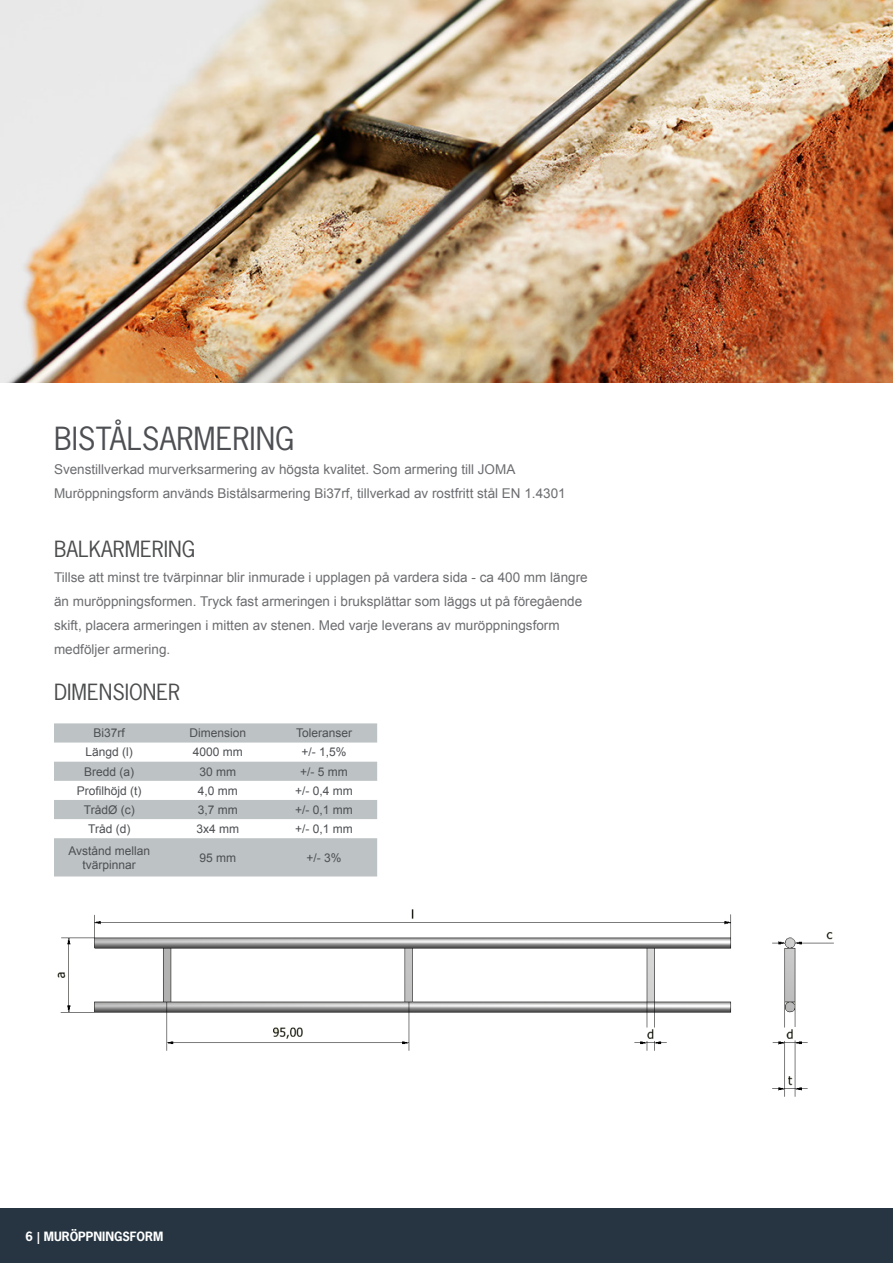
<style>
.page{position:relative;width:893px;height:1263px;background:#fff}
.page>*{position:absolute;margin:0;border:0;box-sizing:border-box;transform-origin:0 0}
.Huvudrubrik{font:30px "News Gothic Std";color:#4d4f53}
.Underrubrik{font:21px "News Gothic Std";color:#4b4c4d}
.Brödtext{font:13.5px/24px "Arial";color:#6c6d70}
.t1{font:12px/14.4px "Arial";color:#4d4f53;text-align:center}
.t2{font:700 12px "News Gothic Std";color:#fff}
</style>
<div class="page">
<div style="left:0;top:1209px;width:893px;height:54px;background:#263541"></div>
<img style="left:0;top:0;width:893px;height:383px">
<svg style="left:54px;top:723px;width:323px;height:153px;fill:#bdc2c4"></svg>
<img style="left:57px;top:909px;width:777px;height:188px">
<hr style="left:892px;top:54px;width:1px;height:70px;background:#63b1e5">
<p class="Huvudrubrik" style="left:54px;top:419px;width:242px">BISTÅLSARMERING</p>
<p class="Brödtext" style="left:54px;top:457px;width:513px">Svenstillverkad murverksarmering av högsta kvalitet. Som armering till JOMA<br>Muröppningsform används Bistålsarmering Bi37rf, tillverkad av rostfritt stål EN 1.4301</p>
<p class="Underrubrik" style="left:54px;top:535px;width:143px">BALKARMERING</p>
<p class="Brödtext" style="left:54px;top:565px;width:535px">Tillse att minst tre tvärpinnar blir inmurade i upplagen på vardera sida - ca 400 mm längre än muröppningsformen. Tryck fast armeringen i bruksplättar som läggs ut på föregående skift, placera armeringen i mitten av stenen. Med varje leverans av muröppningsform medföljer armering.</p>
<p class="Underrubrik" style="left:54px;top:678px;width:128px">DIMENSIONER</p>
<p class="t1" style="left:94px;top:726px;width:33px">Bi37rf</p>
<p class="t1" style="left:189px;top:726px;width:58px">Dimension</p>
<p class="t1" style="left:296px;top:726px;width:58px">Toleranser</p>
<p class="t1" style="left:86px;top:745px;width:49px">Längd (l)</p>
<p class="t1" style="left:193px;top:745px;width:52px">4000 mm</p>
<p class="t1" style="left:301px;top:745px;width:47px">+/- 1,5%</p>
<p class="t1" style="left:84px;top:764px;width:52px">Bredd (a)</p>
<p class="t1" style="left:199px;top:764px;width:38px">30 mm</p>
<p class="t1" style="left:300px;top:764px;width:49px">+/- 5 mm</p>
<p class="t1" style="left:77px;top:783px;width:66px">Profilhöjd (t)</p>
<p class="t1" style="left:198px;top:783px;width:42px">4,0 mm</p>
<p class="t1" style="left:295px;top:783px;width:59px">+/- 0,4 mm</p>
<p class="t1" style="left:84px;top:803px;width:52px">TrådØ (c)</p>
<p class="t1" style="left:198px;top:803px;width:42px">3,7 mm</p>
<p class="t1" style="left:295px;top:803px;width:59px">+/- 0,1 mm</p>
<p class="t1" style="left:88px;top:822px;width:44px">Tråd (d)</p>
<p class="t1" style="left:196px;top:822px;width:44px">3x4 mm</p>
<p class="t1" style="left:295px;top:822px;width:59px">+/- 0,1 mm</p>
<p class="t1" style="left:68px;top:843px;width:83px">Avstånd mellan tvärpinnar</p>
<p class="t1" style="left:199px;top:850px;width:38px">95 mm</p>
<p class="t1" style="left:306px;top:850px;width:37px">+/- 3%</p>
<p class="t2" style="left:26px;top:1228px;width:139px">6 | MURÖPPNINGSFORM</p>
</div>
